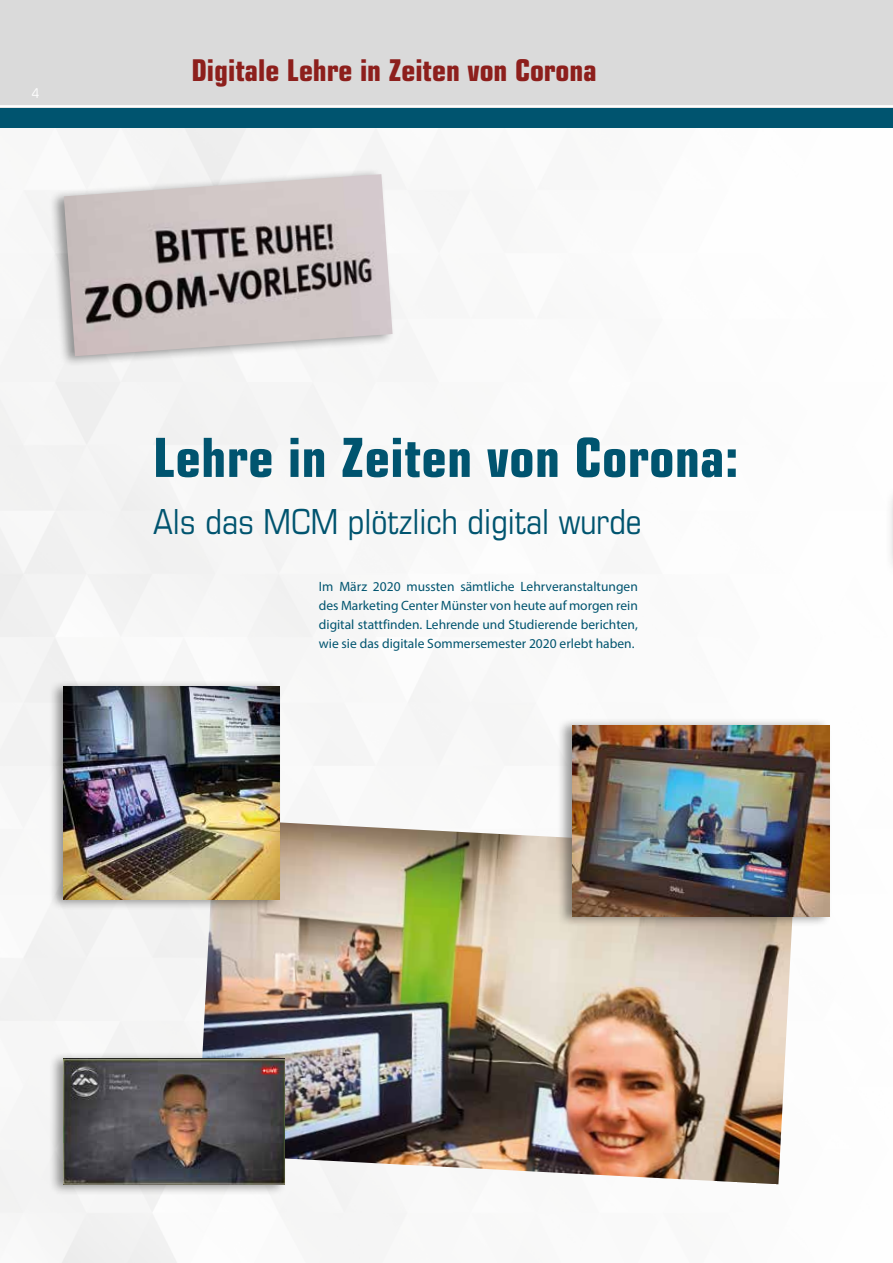
<style>
.page{position:relative;width:893px;height:1263px;background:#fff}
.page>*{position:absolute;margin:0;border:0;box-sizing:border-box;transform-origin:0 0}
.t1{font:700 condensed 54px "Eurostile LT Std";letter-spacing:.01em;color:#00546f}
.t2{font:condensed 34.5px "Eurostile LT Std";color:#00546f}
.t3{font:700 condensed 30px "Eurostile LT Std";color:#8d1f1c}
.t4{font:13.5px/19.2px "Myriad Pro";color:#00546f;text-align:justify}
.t5{font:condensed 13.5px "Eurostile LT Std";color:#fff}
</style>
<div class="page">
<div style="left:0;top:0;width:893px;height:128px;background:#dadada"></div>
<hr style="left:0;top:105px;width:893px;height:3px;background:#fff">
<div style="left:885px;top:483px;width:8px;height:96px;background:#fafafa"></div>
<svg style="left:892px;top:501px;width:1px;height:58px"></svg>
<div style="left:0;top:108px;width:893px;height:20px;background:#00546f"></div>
<div style="left:48px;top:167px;width:347px;height:200px;background:#000;opacity:.4"></div>
<img style="left:64px;top:174px;width:329px;height:182px">
<img style="left:197px;top:819px;width:595px;height:365px">
<div style="left:48px;top:680px;width:234px;height:231px;background:#000;opacity:.4"></div>
<img style="left:64px;top:687px;width:215px;height:213px">
<div style="left:557px;top:718px;width:275px;height:210px;background:#000;opacity:.4"></div>
<img style="left:572px;top:725px;width:257px;height:191px">
<div style="left:48px;top:1052px;width:240px;height:144px;background:#000;opacity:.4"></div>
<img style="left:64px;top:1059px;width:221px;height:125px">
<p class="t5" style="left:32px;top:85px;width:9px">4</p>
<h3 class="t3" style="left:191px;top:52px;width:407px">Digitale Lehre in Zeiten von Corona</h3>
<h1 class="t1" style="left:153px;top:425px;width:587px">Lehre in Zeiten von Corona:</h1>
<h2 class="t2" style="left:153px;top:501px;width:490px">Als das MCM plötzlich digital wurde</h2>
<p class="t4" style="left:319px;top:577px;width:320px">Im März 2020 mussten sämtliche Lehrveranstaltungen des Marketing Center Münster von heute auf morgen rein digital stattfinden. Lehrende und Studierende berichten, wie sie das digitale Sommersemester 2020 erlebt haben.</p>
</div>
